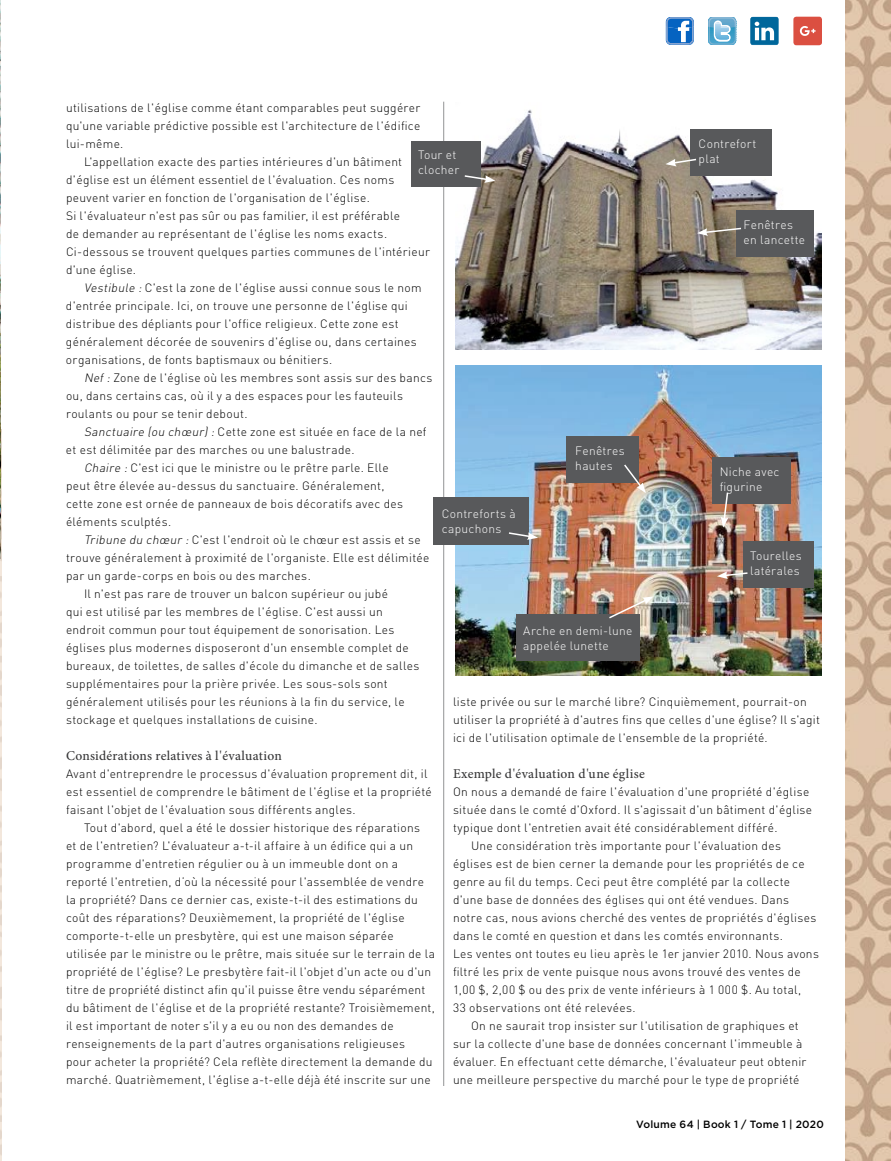
<style>
.page{position:relative;width:891px;height:1161px;background:#fff}
.page>*{position:absolute;margin:0;border:0;box-sizing:border-box;transform-origin:0 0}
.t1{font:500 13.5px "Minion Pro";letter-spacing:.015em;color:#383839}
.t2{font:300 12px/18px "DIN";letter-spacing:.025em;color:#000}
.t3{font:300 12px/15px "DIN";letter-spacing:.025em;color:#fff}
.t4{font:500 10.5px "Gotham";letter-spacing:.025em;color:#000}
.s1{font-style:italic}
</style>
<div class="page">
<img style="left:0;top:559px;width:1px;height:602px">
<hr style="left:444px;top:102px;width:1px;height:984px;background:#58595b">
<img style="left:0;top:0;width:1px;height:559px">
<img style="left:846px;top:0;width:45px;height:1161px">
<img style="left:455px;top:109px;width:367px;height:240px">
<div style="left:411px;top:141px;width:69px;height:45px;background:#58595b"></div>
<div style="left:690px;top:129px;width:81px;height:46px;background:#58595b"></div>
<div style="left:737px;top:210px;width:77px;height:46px;background:#58595b"></div>
<img style="left:456px;top:366px;width:366px;height:309px">
<div style="left:433px;top:498px;width:96px;height:47px;background:#58595b"></div>
<div style="left:567px;top:436px;width:72px;height:46px;background:#58595b"></div>
<div style="left:744px;top:541px;width:70px;height:46px;background:#58595b"></div>
<div style="left:516px;top:615px;width:123px;height:46px;background:#58595b"></div>
<div style="left:712px;top:457px;width:79px;height:46px;background:#58595b"></div>
<svg style="left:464px;top:174px;width:31px;height:9px"></svg>
<svg style="left:666px;top:158px;width:30px;height:8px"></svg>
<svg style="left:697px;top:227px;width:44px;height:9px"></svg>
<svg style="left:509px;top:531px;width:29px;height:9px"></svg>
<svg style="left:717px;top:571px;width:31px;height:8px"></svg>
<svg style="left:607px;top:597px;width:46px;height:23px"></svg>
<svg style="left:721px;top:492px;width:8px;height:36px"></svg>
<svg style="left:623px;top:463px;width:23px;height:30px"></svg>
<svg style="left:666px;top:17px;width:28px;height:28px"></svg>
<svg style="left:708px;top:17px;width:28px;height:28px"></svg>
<svg style="left:750px;top:17px;width:29px;height:28px"></svg>
<div style="left:793px;top:17px;width:29px;height:28px;background:#db4f41;border-radius:3px"></div>
<svg style="left:800px;top:26px;width:16px;height:10px"></svg>
<p class="t2" style="left:66px;top:98px;width:356px">utilisations de l'église comme étant comparables peut suggérer</p>
<p class="t2" style="left:66px;top:116px;width:356px">qu'une variable prédictive possible est l'architecture de l'édifice</p>
<p class="t2" style="left:66px;top:134px;width:59px">lui‑même.</p>
<p class="t2" style="left:84px;top:152px;width:320px">L'appellation exacte des parties intérieures d'un bâtiment</p>
<p class="t2" style="left:66px;top:170px;width:330px">d'église est un élément essentiel de l'évaluation. Ces noms</p>
<p class="t2" style="left:66px;top:188px;width:305px">peuvent varier en fonction de l'organisation de l'église.</p>
<p class="t2" style="left:66px;top:206px;width:336px">Si l'évaluateur n'est pas sûr ou pas familier, il est préférable</p>
<p class="t2" style="left:66px;top:224px;width:323px">de demander au représentant de l'église les noms exacts.</p>
<p class="t2" style="left:66px;top:242px;width:365px">Ci‑dessous se trouvent quelques parties communes de l'intérieur</p>
<p class="t2" style="left:66px;top:260px;width:72px">d'une église.</p>
<p class="t2" style="left:84px;top:278px;width:339px"><span class="s1">Vestibule :</span> C'est la zone de l'église aussi connue sous le nom</p>
<p class="t2" style="left:66px;top:296px;width:343px">d'entrée principale. Ici, on trouve une personne de l'église qui</p>
<p class="t2" style="left:66px;top:314px;width:334px">distribue des dépliants pour l'office religieux. Cette zone est</p>
<p class="t2" style="left:66px;top:332px;width:352px">généralement décorée de souvenirs d'église ou, dans certaines</p>
<p class="t2" style="left:66px;top:350px;width:268px">organisations, de fonts baptismaux ou bénitiers.</p>
<p class="t2" style="left:84px;top:368px;width:350px"><span class="s1">Nef :</span> Zone de l'église où les membres sont assis sur des bancs</p>
<p class="t2" style="left:66px;top:386px;width:339px">ou, dans certains cas, où il y a des espaces pour les fauteuils</p>
<p class="t2" style="left:66px;top:404px;width:183px">roulants ou pour se tenir debout.</p>
<p class="t2" style="left:84px;top:422px;width:344px"><span class="s1">Sanctuaire (ou chœur) :</span> Cette zone est située en face de la nef</p>
<p class="t2" style="left:66px;top:440px;width:290px">et est délimitée par des marches ou une balustrade.</p>
<p class="t2" style="left:84px;top:458px;width:306px"><span class="s1">Chaire :</span> C'est ici que le ministre ou le prêtre parle. Elle</p>
<p class="t2" style="left:66px;top:476px;width:320px">peut être élevée au-dessus du sanctuaire. Généralement,</p>
<p class="t2" style="left:66px;top:494px;width:339px">cette zone est ornée de panneaux de bois décoratifs avec des</p>
<p class="t2" style="left:66px;top:512px;width:107px">éléments sculptés.</p>
<p class="t2" style="left:84px;top:530px;width:338px"><span class="s1">Tribune du chœur :</span> C'est l'endroit où le chœur est assis et se</p>
<p class="t2" style="left:66px;top:548px;width:365px">trouve généralement à proximité de l'organiste. Elle est délimitée</p>
<p class="t2" style="left:66px;top:566px;width:246px">par un garde-corps en bois ou des marches.</p>
<p class="t2" style="left:84px;top:584px;width:306px">Il n'est pas rare de trouver un balcon supérieur ou jubé</p>
<p class="t2" style="left:66px;top:602px;width:318px">qui est utilisé par les membres de l'église. C'est aussi un</p>
<p class="t2" style="left:66px;top:620px;width:330px">endroit commun pour tout équipement de sonorisation. Les</p>
<p class="t2" style="left:66px;top:638px;width:344px">églises plus modernes disposeront d'un ensemble complet de</p>
<p class="t2" style="left:66px;top:656px;width:355px">bureaux, de toilettes, de salles d'école du dimanche et de salles</p>
<p class="t2" style="left:66px;top:674px;width:323px">supplémentaires pour la prière privée. Les sous-sols sont</p>
<p class="t2" style="left:66px;top:692px;width:340px">généralement utilisés pour les réunions à la fin du service, le</p>
<p class="t2" style="left:66px;top:710px;width:253px">stockage et quelques installations de cuisine.</p>
<p class="t1" style="left:66px;top:746px;width:217px">Considérations relatives à l'évaluation</p>
<p class="t2" style="left:66px;top:764px;width:367px">Avant d'entreprendre le processus d'évaluation proprement dit, il est essentiel de comprendre le bâtiment de l'église et la propriété faisant l'objet de l'évaluation sous différents angles.</p>
<p class="t2" style="left:66px;top:818px;width:371px;text-indent:18px">Tout d'abord, quel a été le dossier historique des réparations<br>et de l'entretien? L'évaluateur a-t-il affaire à un édifice qui a un programme d'entretien régulier ou à un immeuble dont on a reporté l'entretien, d’où la nécessité pour l'assemblée de vendre la propriété? Dans ce dernier cas, existe-t-il des estimations du coût des réparations? Deuxièmement, la propriété de l'église comporte-t-elle un presbytère, qui est une maison séparée utilisée par le ministre ou le prêtre, mais située sur le terrain de la propriété de l'église? Le presbytère fait-il l'objet d'un acte ou d'un titre de propriété distinct afin qu'il puisse être vendu séparément du bâtiment de l'église et de la propriété restante? Troisièmement, il est important de noter s'il y a eu ou non des demandes de renseignements de la part d'autres organisations religieuses<br>pour acheter la propriété? Cela reflète directement la demande du marché. Quatrièmement, l'église a-t-elle déjà été inscrite sur une</p>
<p class="t3" style="left:418px;top:147px;width:43px">Tour et clocher</p>
<p class="t3" style="left:699px;top:136px;width:59px">Contrefort plat</p>
<p class="t3" style="left:744px;top:217px;width:63px">Fenêtres en lancette</p>
<p class="t3" style="left:575px;top:443px;width:51px">Fenêtres hautes</p>
<p class="t3" style="left:720px;top:464px;width:61px">Niche avec figurine</p>
<p class="t3" style="left:442px;top:506px;width:75px">Contreforts à capuchons</p>
<p class="t3" style="left:750px;top:548px;width:53px">Tourelles latérales</p>
<p class="t3" style="left:523px;top:623px;width:111px">Arche en demi-lune appelée lunette</p>
<p class="t2" style="left:453px;top:692px;width:369px">liste privée ou sur le marché libre? Cinquièmement, pourrait-on utiliser la propriété à d'autres fins que celles d'une église? Il s'agit ici de l'utilisation optimale de l'ensemble de la propriété.</p>
<p class="t1" style="left:453px;top:764px;width:193px">Exemple d'évaluation d'une église</p>
<p class="t2" style="left:453px;top:782px;width:358px">On nous a demandé de faire l'évaluation d'une propriété d'église</p>
<p class="t2" style="left:453px;top:800px;width:361px">située dans le comté d'Oxford. Il s'agissait d'un bâtiment d'église</p>
<p class="t2" style="left:453px;top:818px;width:326px">typique dont l'entretien avait été considérablement différé.</p>
<p class="t2" style="left:471px;top:836px;width:312px">Une considération très importante pour l'évaluation des</p>
<p class="t2" style="left:453px;top:854px;width:353px">églises est de bien cerner la demande pour les propriétés de ce</p>
<p class="t2" style="left:453px;top:872px;width:339px">genre au fil du temps. Ceci peut être complété par la collecte</p>
<p class="t2" style="left:453px;top:890px;width:338px">d'une base de données des églises qui ont été vendues. Dans</p>
<p class="t2" style="left:453px;top:908px;width:365px">notre cas, nous avions cherché des ventes de propriétés d'églises</p>
<p class="t2" style="left:453px;top:926px;width:332px">dans le comté en question et dans les comtés environnants.</p>
<p class="t2" style="left:453px;top:944px;width:367px">Les ventes ont toutes eu lieu après le 1er janvier 2010. Nous avons</p>
<p class="t2" style="left:453px;top:962px;width:349px">filtré les prix de vente puisque nous avons trouvé des ventes de</p>
<p class="t2" style="left:453px;top:980px;width:350px">1,00 $, 2,00 $ ou des prix de vente inférieurs à 1 000 $. Au total,</p>
<p class="t2" style="left:453px;top:998px;width:184px">33 observations ont été relevées.</p>
<p class="t2" style="left:471px;top:1016px;width:329px">On ne saurait trop insister sur l'utilisation de graphiques et</p>
<p class="t2" style="left:453px;top:1034px;width:351px">sur la collecte d'une base de données concernant l'immeuble à</p>
<p class="t2" style="left:453px;top:1052px;width:355px">évaluer. En effectuant cette démarche, l'évaluateur peut obtenir</p>
<p class="t2" style="left:453px;top:1070px;width:348px">une meilleure perspective du marché pour le type de propriété</p>
<p class="t4" style="left:636px;top:1118px;width:189px">Volume 64 | Book 1 / Tome 1 | 2020</p>
</div>
